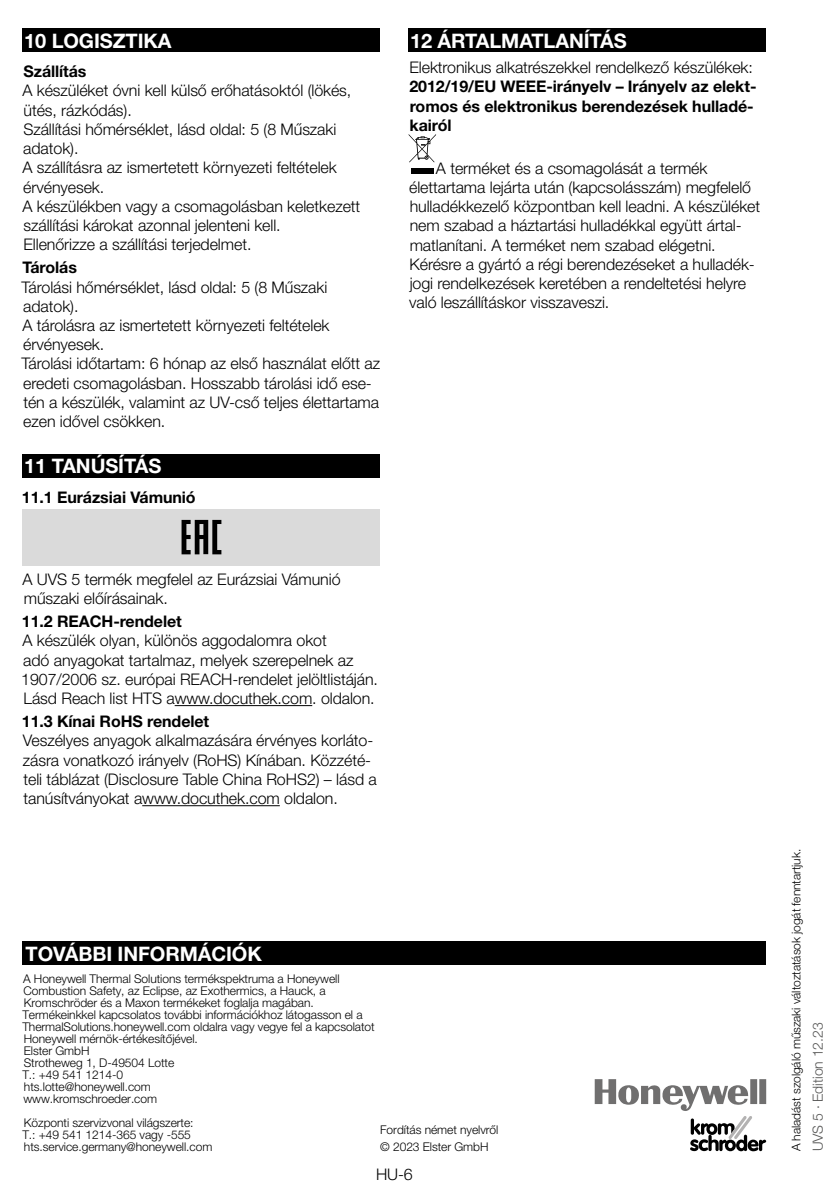
<style>
.page{position:relative;width:840px;height:1191px;background:#fff}
.page>*{position:absolute;margin:0;border:0;box-sizing:border-box;transform-origin:0 0}
.t1{font:700 20px "Helvetica Neue LT Pro";letter-spacing:-.005em;color:#fff}
.t2{font:300 16px/19.2px "Helvetica Neue LT Pro";letter-spacing:-.005em;color:#000}
.t3{font:700 16px/19.2px "Helvetica Neue LT Pro";letter-spacing:-.005em;color:#000}
.t4{font:300 14px "Helvetica Neue LT Pro";letter-spacing:-.005em;color:#575756}
.t5{font:300 12px/12px "Helvetica Neue LT Pro";letter-spacing:-.005em;color:#000}
</style>
<div class="page">
<div style="left:23px;top:28px;width:357px;height:24px;background:#000"></div>
<div style="left:23px;top:454px;width:357px;height:24px;background:#000"></div>
<hr style="left:174px;top:705px;width:138px;height:1px;background:#000">
<hr style="left:142px;top:805px;width:138px;height:1px;background:#000">
<div style="left:23px;top:509px;width:357px;height:56px;background:#dadada"></div>
<svg style="left:181px;top:520px;width:40px;height:34px"></svg>
<div style="left:408px;top:28px;width:357px;height:24px;background:#000"></div>
<div style="left:410px;top:168px;width:23px;height:6px;background:#000"></div>
<svg style="left:408px;top:134px;width:28px;height:28px"></svg>
<svg style="left:594px;top:1079px;width:171px;height:72px"></svg>
<div style="left:23px;top:941px;width:742px;height:24px;background:#000"></div>
<p class="t1" style="left:24px;top:28px;width:42px">10 LOG</p>
<p class="t1" style="left:94px;top:28px;width:64px">ISZTIKA</p>
<p class="t3" style="left:23px;top:62px;width:65px">Szállítás</p>
<p class="t2" style="left:22px;top:81px;width:339px">A készüléket óvni kell külső erőhatásoktól (lökés, ütés, rázkódás).<br>Szállítási hőmérséklet, lásd oldal: 5 (8 Műszaki adatok).<br>A szállításra az ismertetett környezeti feltételek érvényesek.<br>A készülékben vagy a csomagolásban keletkezett szállítási károkat azonnal jelenteni kell.<br>Ellenőrizze a szállítási terjedelmet.</p>
<p class="t3" style="left:23px;top:258px;width:56px">Tárolás</p>
<p class="t2" style="left:22px;top:277px;width:360px">Tárolási hőmérséklet, lásd oldal: 5 (8 Műszaki adatok).<br>A tárolásra az ismertetett környezeti feltételek érvényesek.<br>Tárolási időtartam: 6 hónap az első használat előtt az eredeti csomagolásban. Hosszabb tárolási idő ese&shy;tén a készülék, valamint az UV-cső teljes élettartama ezen idővel csökken.</p>
<p class="t1" style="left:24px;top:453px;width:139px">11 TANÚSÍTÁS</p>
<p class="t3" style="left:22px;top:487px;width:175px">11.1 Eurázsiai Vámunió</p>
<p class="t2" style="left:22px;top:569px;width:319px">A UVS 5 termék megfelel az Eurázsiai Vámunió műszaki előírásainak.</p>
<p class="t3" style="left:22px;top:611px;width:47px">11.2 REA</p>
<p class="t3" style="left:90px;top:611px;width:93px">CH-rendelet</p>
<p class="t2" style="left:21px;top:631px;width:358px">A készülék olyan, különös aggodalomra okot<br>adó anyagokat tartalmaz, melyek szerepelnek az 1907/2006 sz. európai REACH-rendelet jelöltlistáján.<br>Lásd Reach list HTS awww.docuthek.com. oldalon.</p>
<p class="t3" style="left:22px;top:711px;width:189px">11.3 Kínai RoHS rendelet</p>
<p class="t2" style="left:23px;top:731px;width:355px">Veszélyes anyagok alkalmazására érvényes korláto&shy;zásra vonatkozó irányelv (RoHS) Kínában. Közzété&shy;teli táblázat (Disclosure Table China RoHS2) – lásd a tanúsítványokat awww.docuthek.com oldalon.</p>
<p class="t1" style="left:410px;top:28px;width:82px">12 ÁRTALMA</p>
<p class="t1" style="left:531px;top:28px;width:97px">TLANÍTÁS</p>
<p class="t2" style="left:409px;top:58px;width:345px">Elektronikus alkatrészekkel rendelkező készülékek:</p>
<p class="t3" style="left:409px;top:77px;width:117px">2012/19/EU WEEE</p>
<p class="t3" style="left:409px;top:77px;width:348px;text-indent:137px">-irányelv – Irányelv az elekt&shy;romos és elektronikus berendezések hulladé&shy;kairól</p>
<p class="t2" style="left:409px;top:158px;width:352px;text-indent:27px">A terméket és a csomagolását a termék élettartama lejárta után (kapcsolásszám) megfelelő hulladékkezelő központban kell leadni. A készüléket nem szabad a háztartási hulladékkal együtt ártal&shy;matlanítani. A terméket nem szabad elégetni.<br>Kérésre a gyártó a régi berendezéseket a hulladék&shy;jogi rendelkezések keretében a rendeltetési helyre való leszállításkor visszaveszi.</p>
<p class="t1" style="left:26px;top:941px;width:141px">TOVÁBBI INFORM</p>
<p class="t1" style="left:198px;top:941px;width:64px">ÁCIÓK</p>
<p class="t5" style="left:22px;top:972px;width:353px">A Honeywell Thermal Solutions termékspektruma a Honeywell Combustion Safety, az Eclipse, az Exothermics, a Hauck, a Kromschröder és a Maxon termékeket foglalja magában.<br>Termékeinkkel kapcsolatos további információkhoz látogasson el a ThermalSolutions.honeywell.com oldalra vagy vegye fel a kapcsolatot Honeywell mérnök-értékesítőjével.<br>Elster GmbH<br>Strotheweg 1, D-49504 Lotte<br>T.: +49 541 1214-0<br>hts.lotte@honeywell.com<br>www.kromschroeder.com</p>
<p class="t5" style="left:22px;top:1116px;width:191px">Központi szervizvonal világszerte:<br>T.: +49 541 1214-365 vagy -555 hts.service.germany@honeywell.com</p>
<p class="t5" style="left:380px;top:1123px;width:120px">Fordítás német nyelvről</p>
<p class="t5" style="left:380px;top:1140px;width:110px">© 2023 Elster GmbH</p>
<p class="t2" style="left:376px;top:1164px;width:38px">HU-6</p>
<p class="t5" style="left:789px;top:1151px;width:304px;rotate:-90deg">A haladást szolgáló műszaki változtatások jogát fenntartjuk.</p>
<p class="t4" style="left:809px;top:1151px;width:130px;rotate:-90deg">UVS 5 · Edition 12.23</p>
</div>
